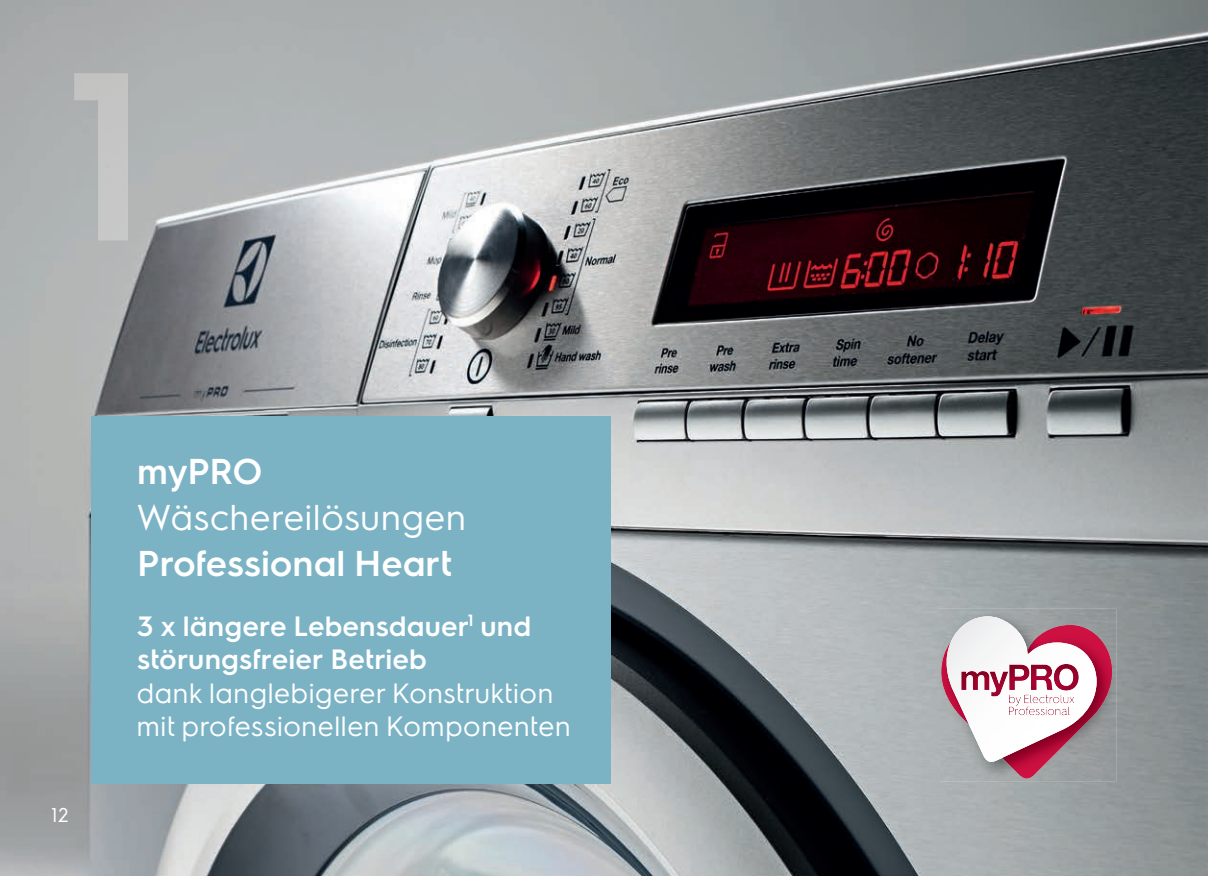
<style>
.page{position:relative;width:1225px;height:876px;background:#fff}
.page>*{position:absolute;margin:0;border:0;box-sizing:border-box;transform-origin:0 0}
.t1{font:600 36px "Electrolux Sans";color:#fff}
.t2{font:36px "Electrolux Sans";letter-spacing:.005em;color:#fff}
.t3{font:28px/33.6px "Electrolux Sans";letter-spacing:.005em;color:#fff}
.t4{font:600 28px/33.6px "Electrolux Sans";letter-spacing:.005em;color:#fff}
.t5{font:20px "Electrolux Sans";color:#fff}
</style>
<div class="page">
<img style="left:0;top:0;width:1208px;height:876px">
<img style="left:74px;top:73px;width:54px;height:167px">
<div style="left:91px;top:416px;width:519px;height:368px;background:#7bb3c5"></div>
<img style="left:939px;top:609px;width:177px;height:172px">
<svg style="left:941px;top:612px;width:171px;height:166px;background:#a3818c"></svg>
<img style="left:946px;top:616px;width:150px;height:146px">
<p class="t5" style="left:52px;top:800px;width:19px">12</p>
<p class="t1" style="left:137px;top:446px;width:127px">myPRO</p>
<p class="t2" style="left:137px;top:492px;width:331px">Wäschereilösungen</p>
<p class="t1" style="left:137px;top:538px;width:316px">Professional Heart</p>
<p class="t4" style="left:137px;top:607px;width:395px">3 x längere Lebensdauer<sup>1</sup> und störungsfreier Betrieb</p>
<p class="t3" style="left:137px;top:674px;width:435px">dank langlebigerer Konstruktion mit professionellen Komponenten</p>
</div>
